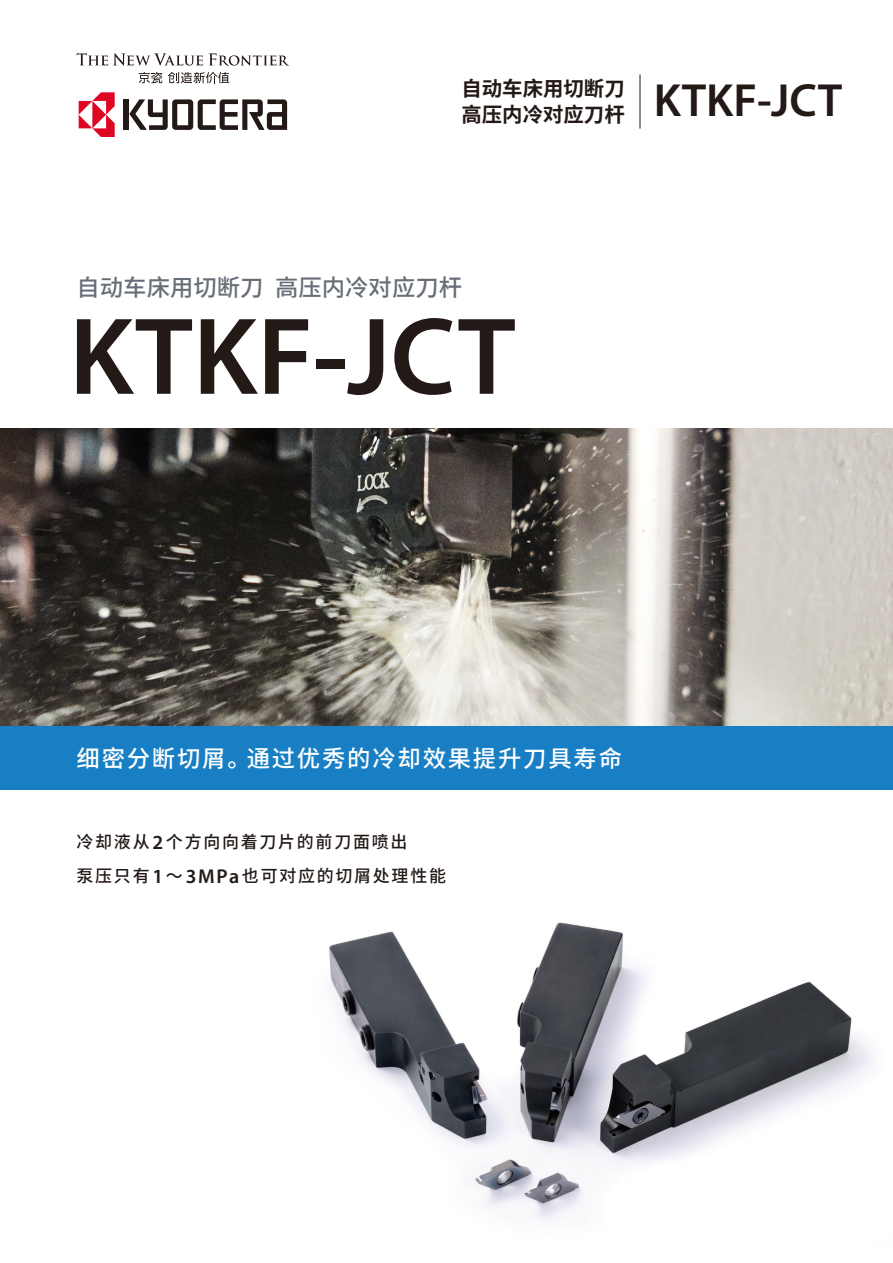
<style>
.page{position:relative;width:893px;height:1263px;background:#fff}
.page>*{position:absolute;margin:0;border:0;box-sizing:border-box;transform-origin:0 0}
._01_cover_product{font:600 110.55px "Myriad Pro";color:#231916}
._01_cover_header_pro{font:600 46.65px "Myriad Pro";color:#231916}
._01_cover_catch{font:500 23.4px "Source Han Sans CN";letter-spacing:.075em;color:#fff}
._01_cover_category{font:500 23.4px "Source Han Sans CN";color:#686e78}
._01_cover_header_cat{font:700 20.4px "Source Han Sans CN";color:#231916}
._01_cover_body{font:500 16.95px "Source Han Sans CN";letter-spacing:.1em;color:#231916}
.s1{font-family:"Myriad Pro";font-weight:600;font-size:20.1px}
</style>
<div class="page">
<img style="left:0;top:428px;width:893px;height:298px">
<div style="left:0;top:726px;width:893px;height:63px;background:#197fc4"></div>
<div style="left:124px;top:99px;width:5px;height:31px;background:#231916"></div>
<svg style="left:129px;top:99px;width:158px;height:31px"></svg>
<svg style="left:79px;top:92px;width:36px;height:45px"></svg>
<svg style="left:77px;top:53px;width:126px;height:13px"></svg>
<svg style="left:209px;top:53px;width:80px;height:13px"></svg>
<svg style="left:139px;top:72px;width:23px;height:11px"></svg>
<svg style="left:168px;top:72px;width:61px;height:11px"></svg>
<img style="left:329px;top:922px;width:545px;height:297px">
<hr style="left:640px;top:74px;width:1px;height:55px;background:#231916">
<p class="_01_cover_header_cat" style="left:461px;top:77px;width:165px">自动车床用切断刀</p>
<p class="_01_cover_header_cat" style="left:461px;top:103px;width:165px">高压内冷对应刀杆</p>
<p class="_01_cover_header_pro" style="left:654px;top:70px;width:190px">KTKF-JCT</p>
<p class="_01_cover_category" style="left:77px;top:274px;width:387px">自动车床用切断刀 高压内冷对应刀杆</p>
<p class="_01_cover_product" style="left:69px;top:286px;width:448px">KTKF-JCT</p>
<p class="_01_cover_catch" style="left:77px;top:745px;width:547px">细密分断切屑。通过优秀的冷却效果提升刀具寿命</p>
<p class="_01_cover_body" style="left:77px;top:833px;width:332px">冷却液从<span class="s1">2</span>个方向向着刀片的前刀面喷出</p>
<p class="_01_cover_body" style="left:77px;top:867px;width:371px">泵压只有<span class="s1">1</span>～<span class="s1">3MPa</span>也可对应的切屑处理性能</p>
</div>
